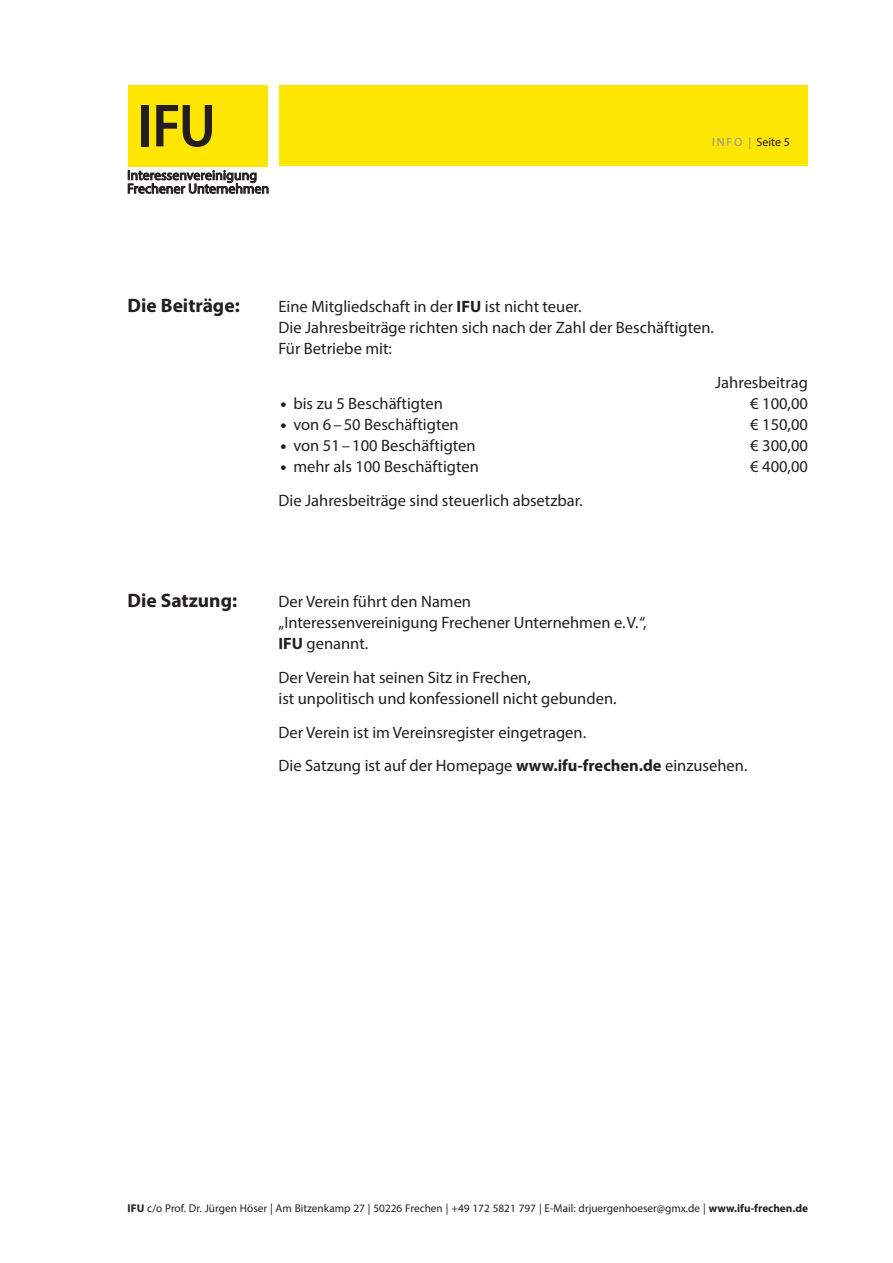
<style>
.page{position:relative;width:893px;height:1263px;background:#fff}
.page>*{position:absolute;margin:0;border:0;box-sizing:border-box;transform-origin:0 0}
.t1{font:600 semi-condensed 61.35px "Myriad Pro";color:#231f20}
.t2{font:700 19.5px "Myriad Pro";color:#231f20}
.t3{font:16.5px/21px "Myriad Pro";color:#231f20}
.t4{font:13.8px/13.5px "Myriad Pro";letter-spacing:.005em;color:#231f20}
.t5{font:12px "Myriad Pro";letter-spacing:.005em;color:#231f20}
.t6{font:11.25px "Myriad Pro";color:#231f20}
.s1{color:#939598}
.s2{font-weight:700}
.s3{font-weight:900}
</style>
<div class="page">
<div style="left:279px;top:85px;width:529px;height:81px;background:#ffe601"></div>
<svg style="left:128px;top:170px;width:140px;height:23px"></svg>
<div style="left:128px;top:85px;width:140px;height:81px;background:#ffe601"></div>
<h1 class="t1" style="left:138px;top:92px;width:80px">IFU</h1>
<p class="t4" style="left:127px;top:168px;width:143px">Interessenvereinigung<br>Frechener Unternehmen</p>
<p class="t5" style="left:712px;top:135px;width:79px"><span class="s1">INFO |</span> Seite 5</p>
<p class="t2" style="left:128px;top:293px;width:114px">Die Beiträge:</p>
<p class="t3" style="left:278px;top:296px;width:437px">Eine Mitgliedschaft in der <span class="s2">IFU</span> ist nicht teuer.<br>Die Jahresbeiträge richten sich nach der Zahl der Beschäftigten.<br>Für Betriebe mit:</p>
<p class="t3" style="left:715px;top:372px;width:94px">Jahresbeitrag</p>
<p class="t3" style="left:281px;top:393px;width:164px"><span class="s3">•</span> bis zu 5 Beschäftigten</p>
<p class="t3" style="left:750px;top:393px;width:59px">€ 100,00</p>
<p class="t3" style="left:281px;top:414px;width:180px"><span class="s3">•</span> von 6–50 Beschäftigten</p>
<p class="t3" style="left:750px;top:414px;width:59px">€ 150,00</p>
<p class="t3" style="left:281px;top:435px;width:197px"><span class="s3">•</span> von 51–100 Beschäftigten</p>
<p class="t3" style="left:750px;top:435px;width:59px">€ 300,00</p>
<p class="t3" style="left:281px;top:456px;width:200px"><span class="s3">•</span> mehr als 100 Beschäftigten</p>
<p class="t3" style="left:750px;top:456px;width:59px">€ 400,00</p>
<p class="t3" style="left:278px;top:490px;width:306px">Die Jahresbeiträge sind steuerlich absetzbar.</p>
<p class="t2" style="left:128px;top:588px;width:111px">Die Satzung:</p>
<p class="t3" style="left:279px;top:591px;width:369px">Der Verein führt den Namen<br>„Interessenvereinigung Frechener Unternehmen e.V.“,<br><span class="s2">IFU</span> genannt.</p>
<p class="t3" style="left:279px;top:667px;width:340px">Der Verein hat seinen Sitz in Frechen,<br>ist unpolitisch und konfessionell nicht gebunden.</p>
<p class="t3" style="left:279px;top:715px;width:470px;line-height:33.8px">Der Verein ist im Vereinsregister eingetragen.<br>Die Satzung ist auf der Homepage <span class="s2">www.ifu-frechen.de</span> einzusehen.</p>
<p class="t6" style="left:128px;top:1201px;width:682px"><span class="s2">IFU</span> c/o Prof. Dr. Jürgen Höser | Am Bitzenkamp 27 | 50226 Frechen | +49 172 5821 797 | E-Mail: drjuergenhoeser@gmx.de | <span class="s2">www.ifu-frechen.de</span></p>
</div>
